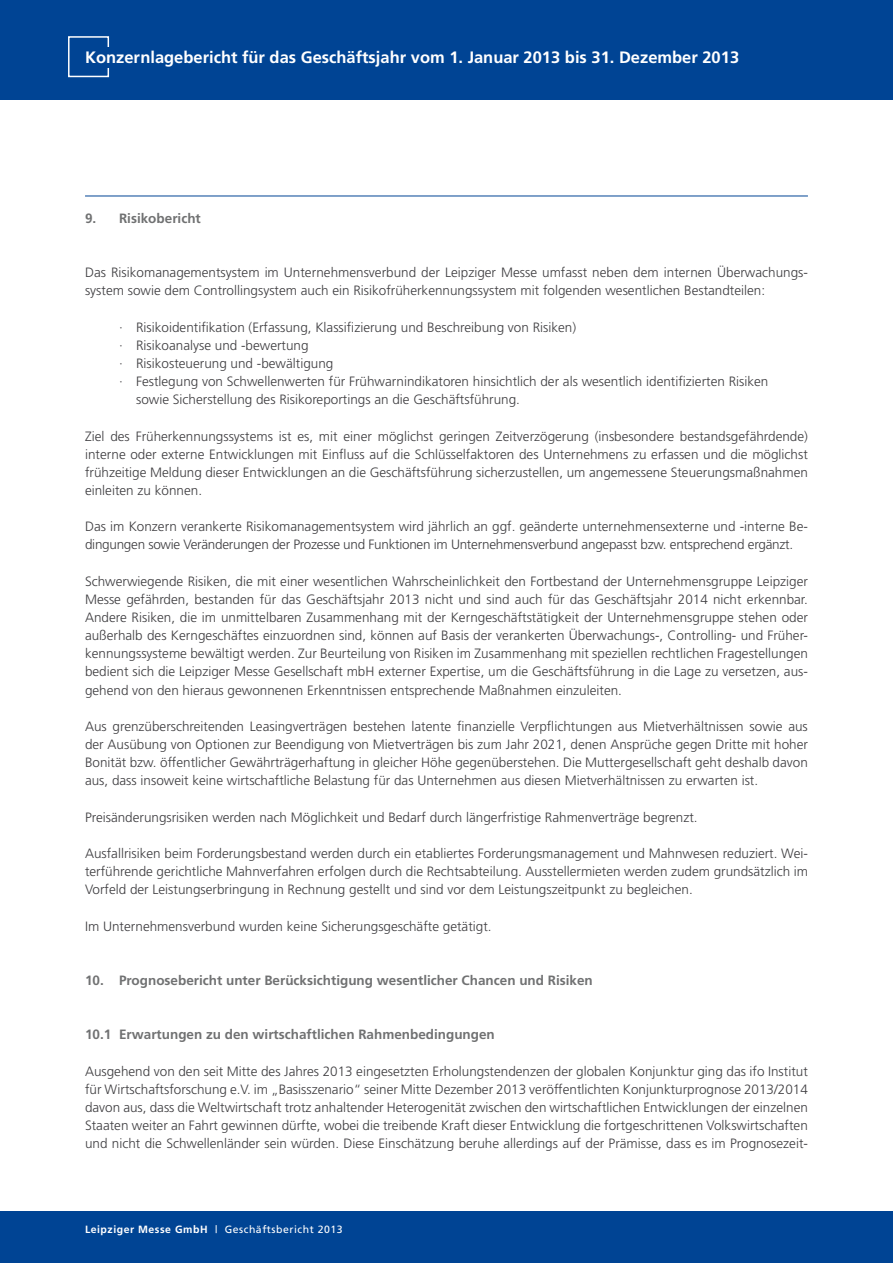
<style>
.page{position:relative;width:893px;height:1263px;background:#fff}
.page>*{position:absolute;margin:0;border:0;box-sizing:border-box;transform-origin:0 0}
.t1{font:700 16.5px "Frutiger";color:#fff}
.t2{font:300 13.5px/18.1px "Frutiger";color:#3e3d40;text-align:justify}
.t3{font:300 13.5px/18.1px "Frutiger";letter-spacing:-.02em;color:#3e3d40}
.t4{font:700 13.5px "Frutiger";color:#707172}
.t5{font:10.5px "Frutiger";letter-spacing:.05em;color:#fff}
.s1{font-weight:700}
</style>
<div class="page">
<div style="left:0;top:1212px;width:893px;height:51px;background:#004494"></div>
<div style="left:0;top:0;width:893px;height:100px;background:#004494"></div>
<hr style="left:85px;top:196px;width:723px;height:1px;background:#004494">
<div style="left:68px;top:36px;width:41px;height:41px;border:2px solid #fff"></div>
<div style="left:103px;top:47px;width:11px;height:21px;background:#004494"></div>
<p class="t1" style="left:85px;top:48px;width:656px">Konzernlagebericht für das Geschäftsjahr vom 1. Januar 2013 bis 31. Dezember 2013</p>
<p class="t4" style="left:85px;top:210px;width:117px">9. Risikobericht</p>
<p class="t2" style="left:85px;top:264px;width:724px">Das Risikomanagementsystem im Unternehmensverbund der Leipziger Messe umfasst neben dem internen Überwachungs&shy;system sowie dem Controllingsystem auch ein Risikofrüherkennungssystem mit folgenden wesentlichen Bestandteilen:</p>
<p class="t2" style="left:119px;top:318px;width:459px">· Risikoidentifikation (Erfassung, Klassifizierung und Beschreibung von Risiken)</p>
<p class="t2" style="left:119px;top:336px;width:191px">· Risikoanalyse und -bewertung</p>
<p class="t2" style="left:119px;top:354px;width:216px">· Risikosteuerung und -bewältigung</p>
<p class="t2" style="left:119px;top:373px;width:651px">· Festlegung von Schwellenwerten für Frühwarnindikatoren hinsichtlich der als wesentlich identifizierten Risiken</p>
<p class="t2" style="left:136px;top:391px;width:385px">sowie Sicherstellung des Risikoreportings an die Geschäftsführung.</p>
<p class="t2" style="left:85px;top:427px;width:724px">Ziel des Früherkennungssystems ist es, mit einer möglichst geringen Zeitverzögerung (insbesondere bestandsgefährdende) interne oder externe Entwicklungen mit Einfluss auf die Schlüsselfaktoren des Unternehmens zu erfassen und die möglichst frühzeitige Meldung dieser Entwicklungen an die Geschäftsführung sicherzustellen, um angemessene Steuerungsmaßnahmen einleiten zu können.</p>
<p class="t3" style="left:85px;top:518px;width:724px">Das im Konzern verankerte Risikomanagementsystem wird jährlich an ggf. geänderte unternehmensexterne und -interne Be&shy;dingungen sowie Veränderungen der Prozesse und Funktionen im Unternehmensverbund angepasst bzw. entsprechend ergänzt.</p>
<p class="t2" style="left:85px;top:572px;width:724px">Schwerwiegende Risiken, die mit einer wesentlichen Wahrscheinlichkeit den Fortbestand der Unternehmensgruppe Leipziger Messe gefährden, bestanden für das Geschäftsjahr 2013 nicht und sind auch für das Geschäftsjahr 2014 nicht erkennbar.<br>Andere Risiken, die im unmittelbaren Zusammenhang mit der Kerngeschäftstätigkeit der Unternehmensgruppe stehen oder außerhalb des Kerngeschäftes einzuordnen sind, können auf Basis der verankerten Überwachungs-, Controlling- und Früher&shy;kennungssysteme bewältigt werden. Zur Beurteilung von Risiken im Zusammenhang mit speziellen rechtlichen Fragestellungen bedient sich die Leipziger Messe Gesellschaft mbH externer Expertise, um die Geschäftsführung in die Lage zu versetzen, aus&shy;gehend von den hieraus gewonnenen Erkenntnissen entsprechende Maßnahmen einzuleiten.</p>
<p class="t2" style="left:85px;top:717px;width:724px">Aus grenzüberschreitenden Leasingverträgen bestehen latente finanzielle Verpflichtungen aus Mietverhältnissen sowie aus der Ausübung von Optionen zur Beendigung von Mietverträgen bis zum Jahr 2021, denen Ansprüche gegen Dritte mit hoher Bonität bzw. öffentlicher Gewährträgerhaftung in gleicher Höhe gegenüberstehen. Die Muttergesellschaft geht deshalb davon aus, dass insoweit keine wirtschaftliche Belastung für das Unternehmen aus diesen Mietverhältnissen zu erwarten ist.</p>
<p class="t2" style="left:85px;top:808px;width:614px">Preisänderungsrisiken werden nach Möglichkeit und Bedarf durch längerfristige Rahmenverträge begrenzt.</p>
<p class="t2" style="left:85px;top:844px;width:724px">Ausfallrisiken beim Forderungsbestand werden durch ein etabliertes Forderungsmanagement und Mahnwesen reduziert. Wei&shy;terführende gerichtliche Mahnverfahren erfolgen durch die Rechtsabteilung. Ausstellermieten werden zudem grundsätzlich im Vorfeld der Leistungserbringung in Rechnung gestellt und sind vor dem Leistungszeitpunkt zu begleichen.</p>
<p class="t2" style="left:85px;top:917px;width:408px">Im Unternehmensverbund wurden keine Sicherungsgeschäfte getätigt.</p>
<p class="t4" style="left:85px;top:972px;width:509px">10. Prognosebericht unter Berücksichtigung wesentlicher Chancen und Risiken</p>
<p class="t4" style="left:85px;top:1027px;width:411px">10.1 Erwartungen zu den wirtschaftlichen Rahmenbedingungen</p>
<p class="t2" style="left:85px;top:1062px;width:724px">Ausgehend von den seit Mitte des Jahres 2013 eingesetzten Erholungstendenzen der globalen Konjunktur ging das ifo Institut für Wirtschaftsforschung e.V. im „Basisszenario“ seiner Mitte Dezember 2013 veröffentlichten Konjunkturprognose 2013/2014 davon aus, dass die Weltwirtschaft trotz anhaltender Heterogenität zwischen den wirtschaftlichen Entwicklungen der einzelnen Staaten weiter an Fahrt gewinnen dürfte, wobei die treibende Kraft dieser Entwicklung die fortgeschrittenen Volkswirtschaften und nicht die Schwellenländer sein würden. Diese Einschätzung beruhe allerdings auf der Prämisse, dass es im Prognosezeit-</p>
<p class="t5" style="left:85px;top:1224px;width:259px"><span class="s1">Leipziger Messe GmbH</span> | Geschäftsbericht 2013</p>
</div>
